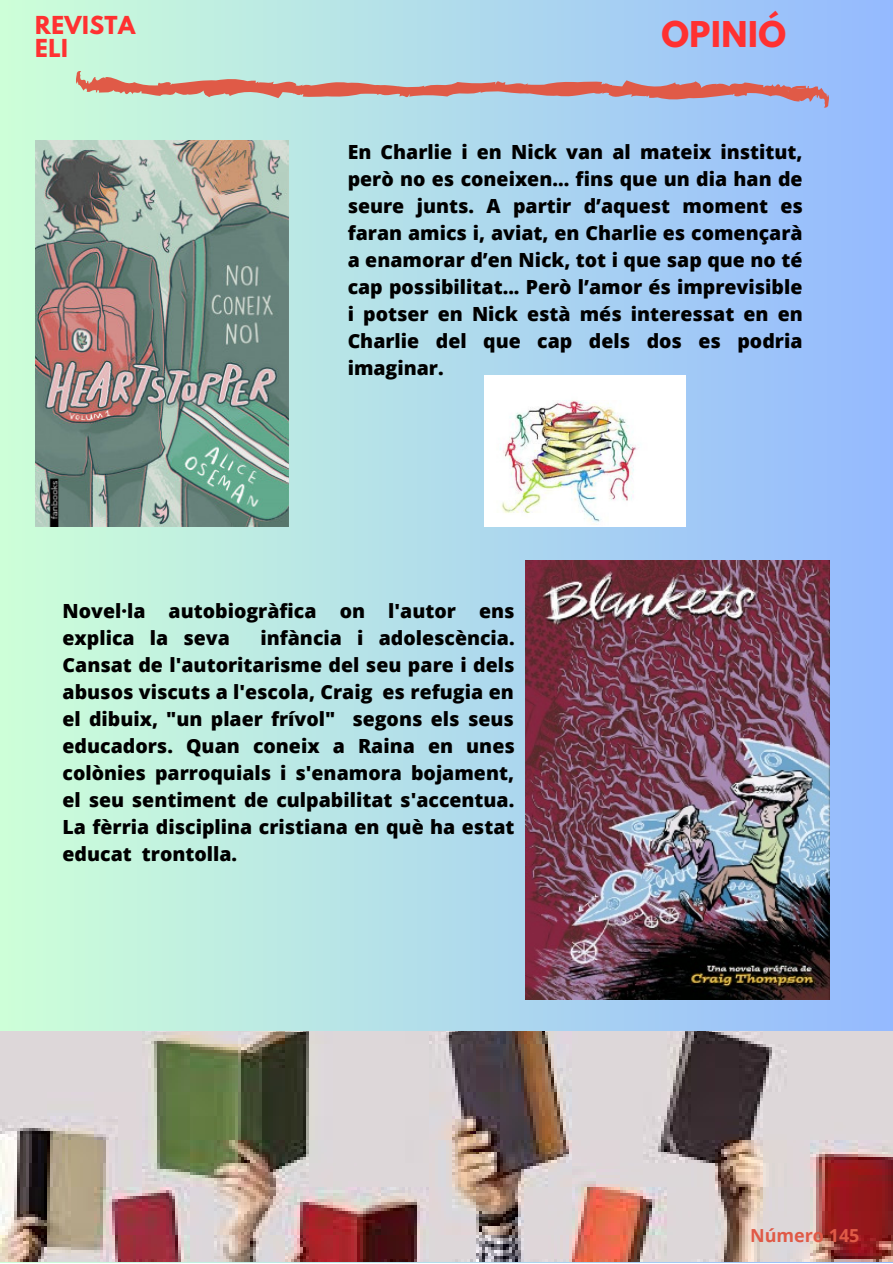
<style>
.page{position:relative;width:893px;height:1264px;background:#fff}
.page>*{position:absolute;margin:0;border:0;box-sizing:border-box;transform-origin:0 0}
.t1{font:700 31.5px "League Spartan";letter-spacing:.02em;color:#ff3131}
.t2{font:700 21.9px "League Spartan";letter-spacing:.02em;color:#ff3131}
.t3{font:800 19.5px/27px "Open Sans";color:#000}
.t4{font:700 18px "Open Sans";color:#e05a47}
</style>
<div class="page">
<div style="left:0;top:0;width:892px;height:1262px;background:linear-gradient(to right,#cdffd8,#95baff)"></div>
<img style="left:0;top:1031px;width:892px;height:230px">
<svg style="left:76px;top:71px;width:751px;height:27px;background:#c4a5a6"></svg>
<img style="left:35px;top:141px;width:253px;height:385px">
<img style="left:484px;top:375px;width:201px;height:151px">
<img style="left:525px;top:560px;width:304px;height:439px">
<p class="t2" style="left:35px;top:14px;width:101px">REVISTA</p>
<p class="t2" style="left:35px;top:38px;width:34px">ELI</p>
<p class="t1" style="left:661px;top:19px;width:126px">OPINIÓ</p>
<p class="t3" style="left:347px;top:138px;width:456px">En Charlie i en Nick van al mateix institut, però no es coneixen... fins que un dia han de seure junts. A partir d’aquest moment es faran amics i, aviat, en Charlie es començarà a enamorar d’en Nick, tot i que sap que no té cap possibilitat... Però l’amor és imprevisible i potser en Nick està més interessat en en Charlie del que cap dels dos es podria imaginar.</p>
<p class="t3" style="left:63px;top:597px;width:453px">Novel·la autobiogràfica on l'autor ens explica la seva</p>
<p class="t3" style="left:63px;top:624px;width:453px;text-align:justify;text-indent:198px">infància i adolescència.<br>Cansat de l'autoritarisme del seu pare i dels abusos viscuts a l'escola, Craig es refugia en el dibuix, "un plaer frívol" segons els seus educadors. Quan coneix a Raina en unes colònies parroquials i s'enamora bojament, el seu sentiment de culpabilitat s'accentua.<br>La fèrria disciplina cristiana en què ha estat educat trontolla.</p>
<p class="t4" style="left:750px;top:1222px;width:111px">Número 145</p>
</div>
